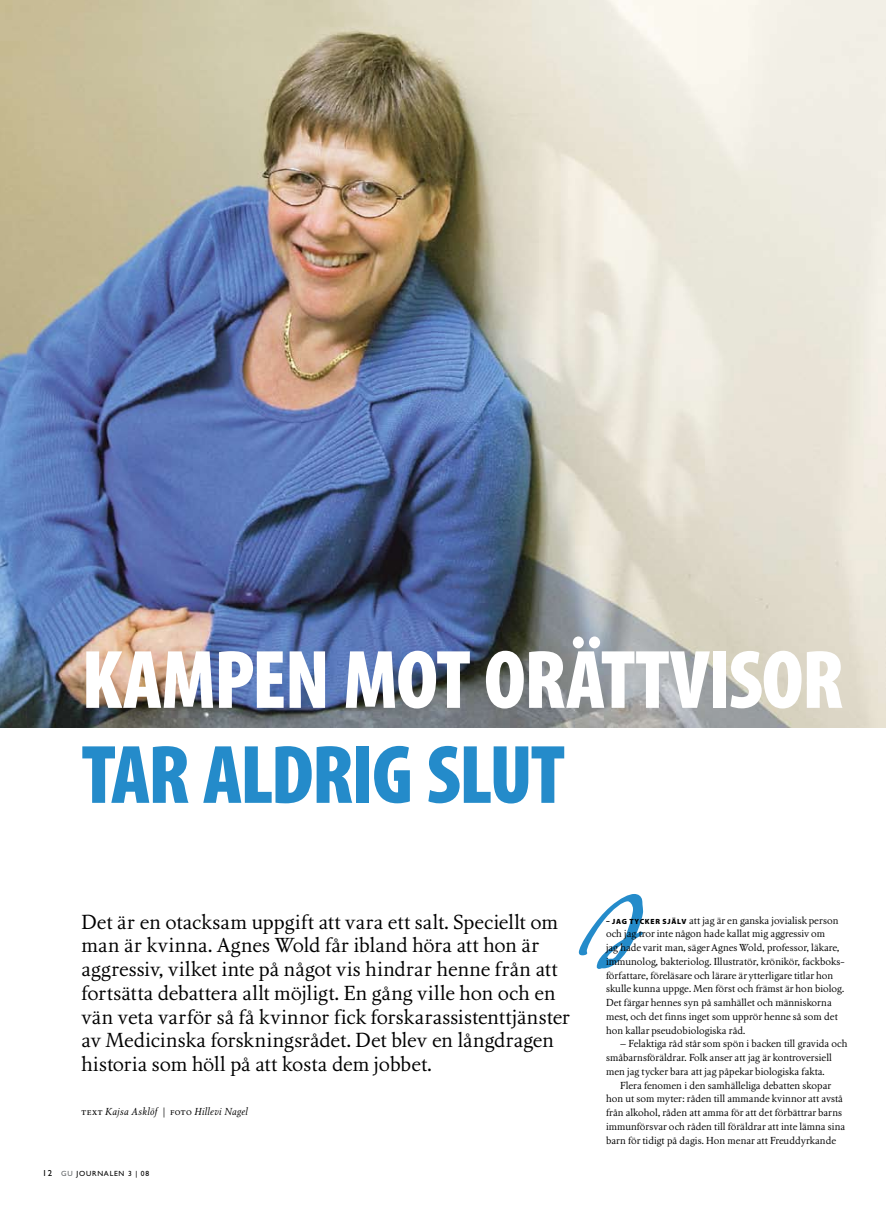
<style>
.page{position:relative;width:886px;height:1205px;background:#fff}
.page>*{position:absolute;margin:0;border:0;box-sizing:border-box;transform-origin:0 0}
.t1{font:900 condensed 83.75px "Myriad Pro";letter-spacing:-.015em;color:#fff}
.t2{font:900 condensed 83.75px "Myriad Pro";letter-spacing:-.02em;color:#248bca}
.t3{font:20px/23.8px "Nordling BQ Reg Os F";letter-spacing:.005em;color:#000}
.t4{font:10px/13.8px "Nordling BQ Reg Os F";letter-spacing:.005em;color:#000}
.t5{font:10px "Nordling BQ Italic Os F";letter-spacing:.04em;color:#000}
.t6{font:7.5px "Gill Sans";letter-spacing:.1em;color:#000}
.s1{font-family:"Nordling BQ Regular SC"}
.s2{font-size:8.75px}
.s3{color:#636669}
.s4{font-family:"Myriad Pro";font-weight:900;font-size:7.5px}
</style>
<div class="page">
<svg style="left:579px;top:894px;width:64px;height:75px"></svg>
<img style="left:0;top:0;width:886px;height:728px">
<h1 class="t1" style="left:343px;top:626px;width:486px">MOT ORÄTTVISOR</h1>
<h1 class="t2" style="left:81px;top:721px;width:485px">TAR ALDRIG SLUT</h1>
<h1 class="t1" style="left:81px;top:626px;width:83px">KAMPEN</h1>
<p class="t3" style="left:81px;top:910px;width:490px">Det är en otacksam uppgift att vara ett salt. Speciellt om man är kvinna. Agnes Wold får ibland höra att hon är aggressiv, vilket inte på något vis hindrar henne från att fortsätta debattera allt möjligt. En gång ville hon och en vän veta varför så få kvinnor fick forskarassistent-tjänster av Medicinska forskningsrådet. Det blev en långdragen historia som höll på att kosta dem jobbet.</p>
<p class="t5" style="left:81px;top:1106px;width:168px"><span class="s1">text</span> Kajsa Asklöf | <span class="s1">foto</span> Hillevi Nagel</p>
<p class="t6" style="left:43px;top:1169px;width:108px"><span class="s2">12</span> <span class="s3">GU</span> JOURNALEN 3 | 08</p>
<p class="t4" style="left:606px;top:913px;width:240px"><span class="s4">– JAG T YCKER SJ ÄLV</span> att jag är en ganska jovialisk person och jag tror inte någon hade kallat mig aggressiv om<br>jag hade varit man, säger Agnes Wold, professor, läkare, immunolog, bakteriolog. Illustratör, krönikör, fackboks&shy;författare, föreläsare och lärare är ytterligare titlar hon skulle kunna uppge. Men först och främst är hon biolog.<br>Det färgar hennes syn på samhället och människorna mest, och det finns inget som upprör henne så som det hon kallar pseudobiologiska råd.</p>
<p class="t4" style="left:620px;top:1037px;width:229px">– Felaktiga råd står som spön i backen till gravida och</p>
<p class="t4" style="left:606px;top:1051px;width:227px">småbarnsföräldrar. Folk anser att jag är kontroversiell</p>
<p class="t4" style="left:606px;top:1065px;width:220px">men jag tycker bara att jag påpekar biologiska fakta.</p>
<p class="t4" style="left:620px;top:1078px;width:213px">Flera fenomen i den samhälleliga debatten skopar</p>
<p class="t4" style="left:606px;top:1092px;width:238px">hon ut som myter: råden till ammande kvinnor att avstå</p>
<p class="t4" style="left:606px;top:1106px;width:237px">från alkohol, råden att amma för att det förbättrar barns</p>
<p class="t4" style="left:606px;top:1120px;width:241px">immunförsvar och råden till föräldrar att inte lämna sina</p>
<p class="t4" style="left:606px;top:1133px;width:232px">barn för tidigt på dagis. Hon menar att Freuddyrkande</p>
</div>
